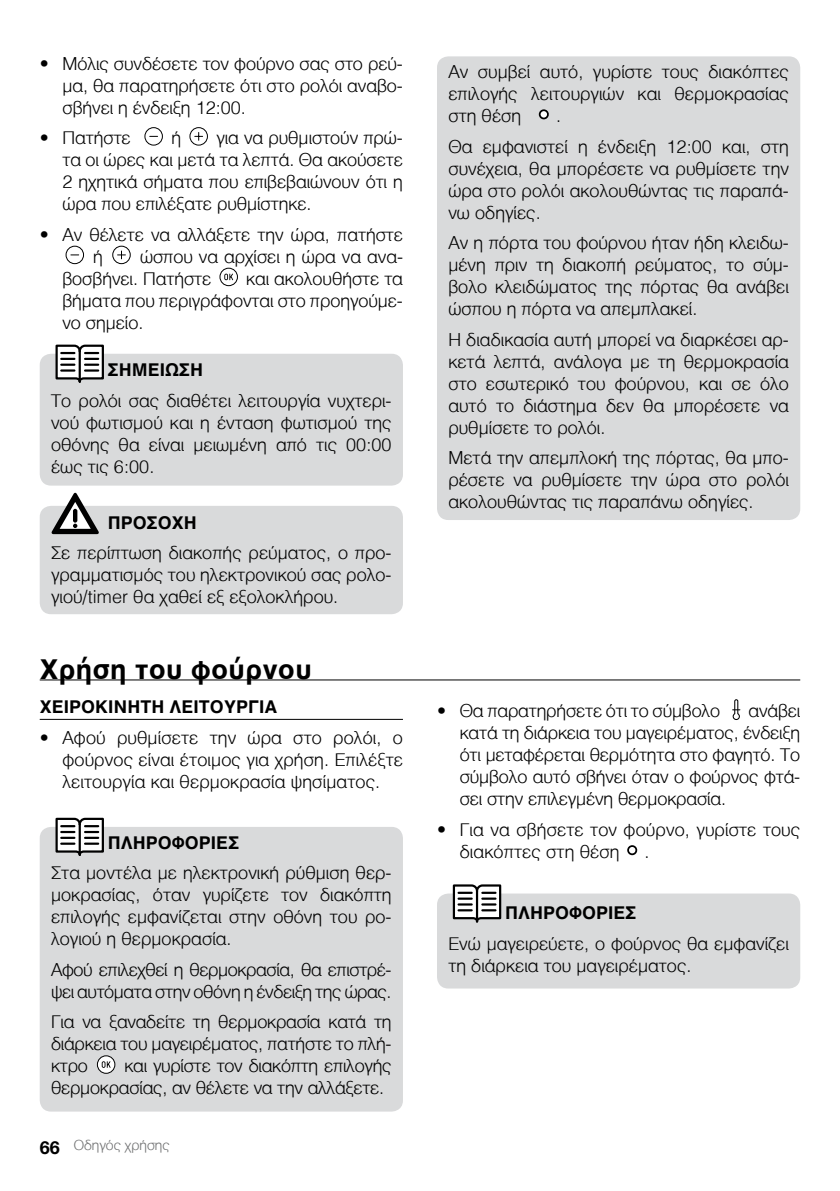
<style>
.page{position:relative;width:840px;height:1191px;background:#fff}
.page>*{position:absolute;margin:0;border:0;box-sizing:border-box;transform-origin:0 0}
.t1{font:700 28px "Helvetica";color:#000}
.t2{font:300 18px/22px "Helvetica";letter-spacing:.005em;color:#000;text-align:justify}
.t3{font:300 18px/22px "Helvetica";letter-spacing:-.02em;color:#000}
.t4{font:700 18px "Helvetica";color:#000}
.t5{font:300 14px "Helvetica";color:#707172}
.s1{font-family:"Helvetica Neue"}
.s2{font-family:"Helvetica Neue";font-weight:700;font-size:18px;color:#000}
</style>
<div class="page">
<div style="left:437px;top:893px;width:362px;height:95px;background:#d9dadb;border-radius:11px"></div>
<svg style="left:451px;top:884px;width:51px;height:39px"></svg>
<hr style="left:475px;top:891px;width:3px;height:30px;background:#000">
<div style="left:40px;top:827px;width:363px;height:284px;background:#d9dadb;border-radius:11px"></div>
<svg style="left:55px;top:817px;width:49px;height:39px"></svg>
<hr style="left:79px;top:824px;width:2px;height:30px;background:#000">
<div style="left:40px;top:506px;width:363px;height:108px;background:#d9dadb;border-radius:11px"></div>
<svg style="left:51px;top:492px;width:48px;height:42px"></svg>
<div style="left:437px;top:56px;width:362px;height:464px;background:#d9dadb;border-radius:11px"></div>
<div style="left:40px;top:354px;width:363px;height:131px;background:#d9dadb;border-radius:11px"></div>
<svg style="left:55px;top:344px;width:49px;height:39px"></svg>
<hr style="left:79px;top:351px;width:2px;height:30px;background:#000">
<div style="left:144px;top:127px;width:19px;height:19px;border:1px solid #000;border-radius:50%"></div>
<div style="left:189px;top:127px;width:19px;height:19px;border:1px solid #000;border-radius:50%"></div>
<svg style="left:195px;top:132px;width:7px;height:8px"></svg>
<div style="left:66px;top:246px;width:18px;height:18px;border:1px solid #000;border-radius:50%"></div>
<div style="left:112px;top:246px;width:19px;height:18px;border:1px solid #000;border-radius:50%"></div>
<svg style="left:117px;top:251px;width:8px;height:8px"></svg>
<svg style="left:220px;top:268px;width:17px;height:18px"></svg>
<div style="left:219px;top:268px;width:19px;height:18px;border:1px solid #000;border-radius:50%"></div>
<svg style="left:224px;top:274px;width:9px;height:6px"></svg>
<div style="left:538px;top:109px;width:10px;height:10px;background:#fff;border:2px solid #000;border-radius:50%"></div>
<hr style="left:40px;top:679px;width:759px;height:1px;background:#000">
<hr style="left:40px;top:719px;width:363px;height:1px;background:#000">
<svg style="left:97px;top:1055px;width:18px;height:18px"></svg>
<div style="left:97px;top:1055px;width:18px;height:18px;border:1px solid #000;border-radius:50%"></div>
<svg style="left:102px;top:1061px;width:8px;height:6px"></svg>
<svg style="left:732px;top:699px;width:8px;height:21px"></svg>
<div style="left:627px;top:845px;width:10px;height:10px;background:#fff;border:2px solid #000;border-radius:50%"></div>
<p class="t2" style="left:62px;top:51px;width:342px;text-indent:-23px">• Μόλις συνδέσετε τον φούρνο σας στο ρεύ&shy;μα, θα παρατηρήσετε ότι στο ρολόι αναβο&shy;σβήνει η ένδειξη 12:00.</p>
<p class="t2" style="left:40px;top:125px;width:92px"><span class="s1">•</span> Πατήστε</p>
<p class="t2" style="left:171px;top:125px;width:11px">ή</p>
<p class="t2" style="left:62px;top:125px;width:342px;text-indent:154px">για να ρυθμιστούν πρώ&shy;τα οι ώρες και μετά τα λεπτά. Θα ακούσετε 2 ηχητικά σήματα που επιβεβαιώνουν ότι η ώρα που επιλέξατε ρυθμίστηκε.</p>
<p class="t2" style="left:93px;top:222px;width:311px;text-indent:-54px">• Αν θέλετε να αλλάξετε την ώρα, πατήστε ή</p>
<p class="t2" style="left:62px;top:244px;width:342px;text-indent:78px">ώσπου να αρχίσει η ώρα να ανα&shy;βοσβήνει. Πατήστε</p>
<p class="t2" style="left:62px;top:266px;width:342px;text-indent:183px">και ακολουθήστε τα βήματα που περιγράφονται στο προηγούμε&shy;νο σημείο.</p>
<p class="t4" style="left:108px;top:355px;width:97px">ΣΗΜΕΙΩΣΗ</p>
<p class="t2" style="left:51px;top:388px;width:342px">Το ρολόι σας διαθέτει λειτουργία νυχτερι&shy;νού φωτισμού και η ένταση φωτισμού της οθόνης θα είναι μειωμένη από τις 00:00 έως τις 6:00.</p>
<p class="t4" style="left:108px;top:508px;width:91px">ΠΡΟΣΟΧΗ</p>
<p class="t2" style="left:51px;top:541px;width:342px">Σε περίπτωση διακοπής ρεύματος, ο προ&shy;γραμματισμός του ηλεκτρονικού σας ρολο&shy;γιού/timer θα χαθεί εξ εξολοκλήρου.</p>
<h1 class="t1" style="left:40px;top:647px;width:274px">Χρήση του φούρνου</h1>
<p class="t4" style="left:40px;top:692px;width:239px">ΧΕΙΡΟΚΙΝΗΤΗ ΛΕΙΤΟΥΡΓΙΑ</p>
<p class="t2" style="left:62px;top:725px;width:342px;text-indent:-23px"><span class="s1">•</span> Αφού ρυθμίσετε την ώρα στο ρολόι, ο φούρνος είναι έτοιμος για χρήση. Επιλέξτε λειτουργία και θερμοκρασία ψησίματος.</p>
<p class="t4" style="left:108px;top:828px;width:133px">ΠΛΗΡΟΦΟΡΙΕΣ</p>
<p class="t2" style="left:51px;top:860px;width:342px">Στα μοντέλα με ηλεκτρονική ρύθμιση θερ&shy;μοκρασίας, όταν γυρίζετε τον διακόπτη επιλογής εμφανίζεται στην οθόνη του ρο&shy;λογιού η θερμοκρασία.</p>
<p class="t3" style="left:51px;top:957px;width:342px">Αφού επιλεχθεί η θερμοκρασία, θα επιστρέ&shy;ψει αυτόματα στην οθόνη η ένδειξη της ώρας.</p>
<p class="t2" style="left:51px;top:1009px;width:342px">Για να ξαναδείτε τη θερμοκρασία κατά τη διάρκεια του μαγειρέματος, πατήστε το πλή&shy;κτρο</p>
<p class="t2" style="left:51px;top:1053px;width:342px;text-indent:73px">και γυρίστε τον διακόπτη επιλογής θερμοκρασίας, αν θέλετε να την αλλάξετε.</p>
<p class="t5" style="left:40px;top:1133px;width:131px"><span class="s2">66</span> Οδηγός χρήσης</p>
<p class="t2" style="left:448px;top:59px;width:342px">Αν συμβεί αυτό, γυρίστε τους διακόπτες επιλογής λειτουργιών και θερμοκρασίας στη θέση</p>
<p class="t2" style="left:448px;top:99px;width:342px;line-height:30.6px;text-indent:108px">.<br>Θα εμφανιστεί η ένδειξη 12:00 και, στη</p>
<p class="t2" style="left:448px;top:156px;width:342px">συνέχεια, θα μπορέσετε να ρυθμίσετε την ώρα στο ρολόι ακολουθώντας τις παραπά&shy;νω οδηγίες.</p>
<p class="t2" style="left:448px;top:230px;width:342px">Αν η πόρτα του φούρνου ήταν ήδη κλειδω&shy;μένη πριν τη διακοπή ρεύματος, το σύμ&shy;βολο κλειδώματος της πόρτας θα ανάβει ώσπου η πόρτα να απεμπλακεί.</p>
<p class="t2" style="left:448px;top:327px;width:342px">Η διαδικασία αυτή μπορεί να διαρκέσει αρ&shy;κετά λεπτά, ανάλογα με τη θερμοκρασία στο εσωτερικό του φούρνου, και σε όλο αυτό το διάστημα δεν θα μπορέσετε να ρυθμίσετε το ρολόι.</p>
<p class="t2" style="left:448px;top:445px;width:342px">Μετά την απεμπλοκή της πόρτας, θα μπο&shy;ρέσετε να ρυθμίσετε την ώρα στο ρολόι ακολουθώντας τις παραπάνω οδηγίες.</p>
<p class="t2" style="left:459px;top:699px;width:342px;text-indent:289px">ανάβει κατά τη διάρκεια του μαγειρέματος, ένδειξη ότι μεταφέρεται θερμότητα στο φαγητό. Το σύμβολο αυτό σβήνει όταν ο φούρνος φτά&shy;σει στην επιλεγμένη θερμοκρασία.</p>
<p class="t2" style="left:459px;top:817px;width:342px;text-indent:-23px">• Για να σβήσετε τον φούρνο, γυρίστε τους διακόπτες στη θέση</p>
<p class="t2" style="left:437px;top:699px;width:284px"><span class="s1">•</span> Θα παρατηρήσετε ότι το σύμβολο</p>
<p class="t2" style="left:644px;top:839px;width:7px">.</p>
<p class="t4" style="left:505px;top:898px;width:133px">ΠΛΗΡΟΦΟΡΙΕΣ</p>
<p class="t2" style="left:448px;top:931px;width:342px">Ενώ μαγειρεύετε, ο φούρνος θα εμφανίζει τη διάρκεια του μαγειρέματος.</p>
</div>
